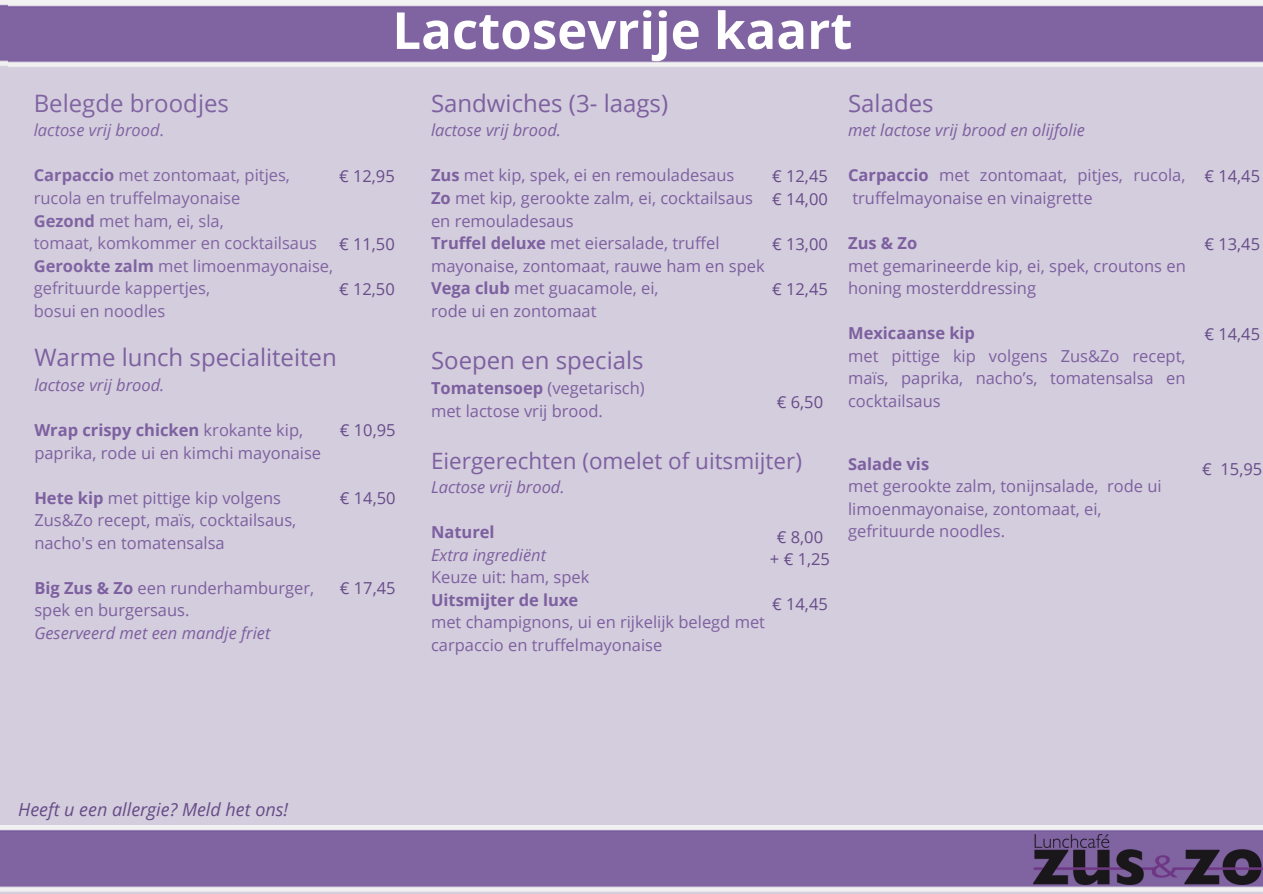
<style>
.page{position:relative;width:1263px;height:894px;background:#fff}
.page>*{position:absolute;margin:0;border:0;box-sizing:border-box;transform-origin:0 0}
.t1{font:700 51px "Open Sans";color:#fff}
.t2{font:24px "Open Sans";color:#7d60a0}
.t3{font:24px "Open Sans";color:#8064a2}
.t4{font:22.5px "Open Sans";color:#7d60a0}
.t5{font:italic 18px "Open Sans";color:#664c88}
.t6{font:16.5px/22.5px "Open Sans";color:#7d60a0}
.t7{font:16.5px/22.5px "Open Sans";color:#8064a2}
.t8{font:italic 16.5px "Open Sans";color:#7d60a0}
.t9{font:16.5px "Open Sans";color:#664c88}
.t10{font:700 16.5px "Open Sans";color:#7d60a0}
.t11{font:italic 16.5px "Open Sans";color:#8064a2}
.s1{font-weight:700}
.s2{font-style:normal}
</style>
<div class="page">
<div style="left:0;top:0;width:1263px;height:893px;background:#d4cddd"></div>
<img style="left:0;top:0;width:1263px;height:67px">
<img style="left:9px;top:1px;width:1254px;height:66px">
<img style="left:0;top:825px;width:1263px;height:67px">
<img style="left:1034px;top:834px;width:228px;height:49px">
<p class="t1" style="left:392px;top:-6px;width:462px">Lactosevrije kaart</p>
<p class="t2" style="left:848px;top:86px;width:87px">Salades</p>
<p class="t8" style="left:848px;top:119px;width:238px">met lactose vrij brood en olijfolie</p>
<p class="t6" style="left:848px;top:164px;width:339px"><span class="s1">Carpaccio</span> met zontomaat, pitjes, rucola, truffelmayonaise en vinaigrette</p>
<p class="t10" style="left:848px;top:231px;width:71px">Zus &amp; Zo</p>
<p class="t6" style="left:848px;top:254px;width:339px">met gemarineerde kip, ei, spek, croutons en honing mosterddressing</p>
<p class="t10" style="left:848px;top:321px;width:128px">Mexicaanse kip</p>
<p class="t6" style="left:848px;top:344px;width:339px;text-align:justify">met pittige kip volgens Zus&amp;Zo recept, maïs, paprika, nacho’s, tomatensalsa en cocktailsaus</p>
<p class="t3" style="left:34px;top:86px;width:197px">Belegde broodjes</p>
<p class="t11" style="left:34px;top:119px;width:132px">lactose vrij brood<span class="s2">.</span></p>
<p class="t7" style="left:34px;top:164px;width:258px"><span class="s1">Carpaccio</span> met zontomaat, pitjes, rucola en truffelmayonaise</p>
<p class="t7" style="left:34px;top:209px;width:192px"><span class="s1">Gezond</span> met ham, ei, sla,</p>
<p class="t7" style="left:34px;top:231px;width:285px">tomaat, komkommer en cocktailsaus</p>
<p class="t7" style="left:34px;top:254px;width:301px"><span class="s1">Gerookte zalm</span> met limoenmayonaise, gefrituurde kappertjes,</p>
<p class="t7" style="left:34px;top:299px;width:133px">bosui en noodles</p>
<p class="t2" style="left:431px;top:86px;width:239px">Sandwiches (3- laags)</p>
<p class="t8" style="left:431px;top:119px;width:131px">lactose vrij brood.</p>
<p class="t6" style="left:431px;top:164px;width:305px"><span class="s1">Zus</span> met kip, spek, ei en remouladesaus</p>
<p class="t6" style="left:431px;top:186px;width:323px"><span class="s1">Zo</span> met kip, gerookte zalm, ei, cocktailsaus</p>
<p class="t6" style="left:431px;top:209px;width:144px">en remouladesaus</p>
<p class="t6" style="left:431px;top:231px;width:290px"><span class="s1">Truffel deluxe</span> met eiersalade, truffel</p>
<p class="t6" style="left:431px;top:254px;width:335px">mayonaise, zontomaat, rauwe ham en spek</p>
<p class="t6" style="left:431px;top:276px;width:229px"><span class="s1">Vega club</span> met guacamole, ei,</p>
<p class="t6" style="left:431px;top:299px;width:167px">rode ui en zontomaat</p>
<p class="t2" style="left:431px;top:344px;width:214px">Soepen en specials</p>
<p class="t6" style="left:431px;top:376px;width:215px"><span class="s1">Tomatensoep</span> (vegetarisch)</p>
<p class="t6" style="left:431px;top:399px;width:173px">met lactose vrij brood.</p>
<p class="t4" style="left:431px;top:444px;width:372px">Eiergerechten (omelet of uitsmijter)</p>
<p class="t8" style="left:431px;top:475px;width:135px">Lactose vrij brood.</p>
<p class="t10" style="left:431px;top:520px;width:65px">Naturel</p>
<p class="t8" style="left:431px;top:543px;width:117px">Extra ingrediënt</p>
<p class="t6" style="left:431px;top:565px;width:160px">Keuze uit: ham, spek</p>
<p class="t10" style="left:431px;top:588px;width:149px">Uitsmijter de luxe</p>
<p class="t6" style="left:431px;top:610px;width:336px">met champignons, ui en rijkelijk belegd met carpaccio en truffelmayonaise</p>
<p class="t9" style="left:339px;top:165px;width:57px">€ 12,95</p>
<p class="t9" style="left:772px;top:165px;width:57px">€ 12,45</p>
<p class="t9" style="left:772px;top:187px;width:57px">€ 14,00</p>
<p class="t9" style="left:772px;top:232px;width:57px">€ 13,00</p>
<p class="t9" style="left:772px;top:277px;width:57px">€ 12,45</p>
<p class="t9" style="left:339px;top:232px;width:57px">€ 11,50</p>
<p class="t9" style="left:339px;top:277px;width:57px">€ 12,50</p>
<p class="t2" style="left:34px;top:340px;width:304px">Warme lunch specialiteiten</p>
<p class="t8" style="left:34px;top:373px;width:131px">lactose vrij brood.</p>
<p class="t6" style="left:34px;top:418px;width:288px"><span class="s1">Wrap crispy chicken</span> krokante kip, paprika, rode ui en kimchi mayonaise</p>
<p class="t6" style="left:34px;top:486px;width:263px"><span class="s1">Hete kip</span> met pittige kip volgens<br>Zus&amp;Zo recept, maïs, cocktailsaus, nacho's en tomatensalsa</p>
<p class="t6" style="left:34px;top:576px;width:281px"><span class="s1">Big Zus &amp; Zo</span> een runderhamburger, spek en burgersaus.</p>
<p class="t8" style="left:34px;top:621px;width:238px">Geserveerd met een mandje friet</p>
<p class="t9" style="left:777px;top:390px;width:48px">€ 6,50</p>
<p class="t9" style="left:340px;top:418px;width:57px">€ 10,95</p>
<p class="t10" style="left:848px;top:452px;width:83px">Salade vis</p>
<p class="t6" style="left:848px;top:474px;width:315px">met gerookte zalm, tonijnsalade, rode ui</p>
<p class="t6" style="left:848px;top:497px;width:255px">limoenmayonaise, zontomaat, ei,</p>
<p class="t6" style="left:848px;top:519px;width:158px">gefrituurde noodles.</p>
<p class="t9" style="left:340px;top:486px;width:57px">€ 14,50</p>
<p class="t9" style="left:777px;top:525px;width:48px">€ 8,00</p>
<p class="t9" style="left:770px;top:547px;width:62px">+ € 1,25</p>
<p class="t9" style="left:772px;top:592px;width:57px">€ 14,45</p>
<p class="t9" style="left:340px;top:576px;width:57px">€ 17,45</p>
<p class="t9" style="left:1204px;top:165px;width:57px">€ 14,45</p>
<p class="t9" style="left:1204px;top:232px;width:57px">€ 13,45</p>
<p class="t9" style="left:1204px;top:322px;width:57px">€ 14,45</p>
<p class="t9" style="left:1202px;top:457px;width:62px">€ 15,95</p>
<p class="t5" style="left:18px;top:796px;width:271px">Heeft u een allergie? Meld het ons!</p>
</div>
